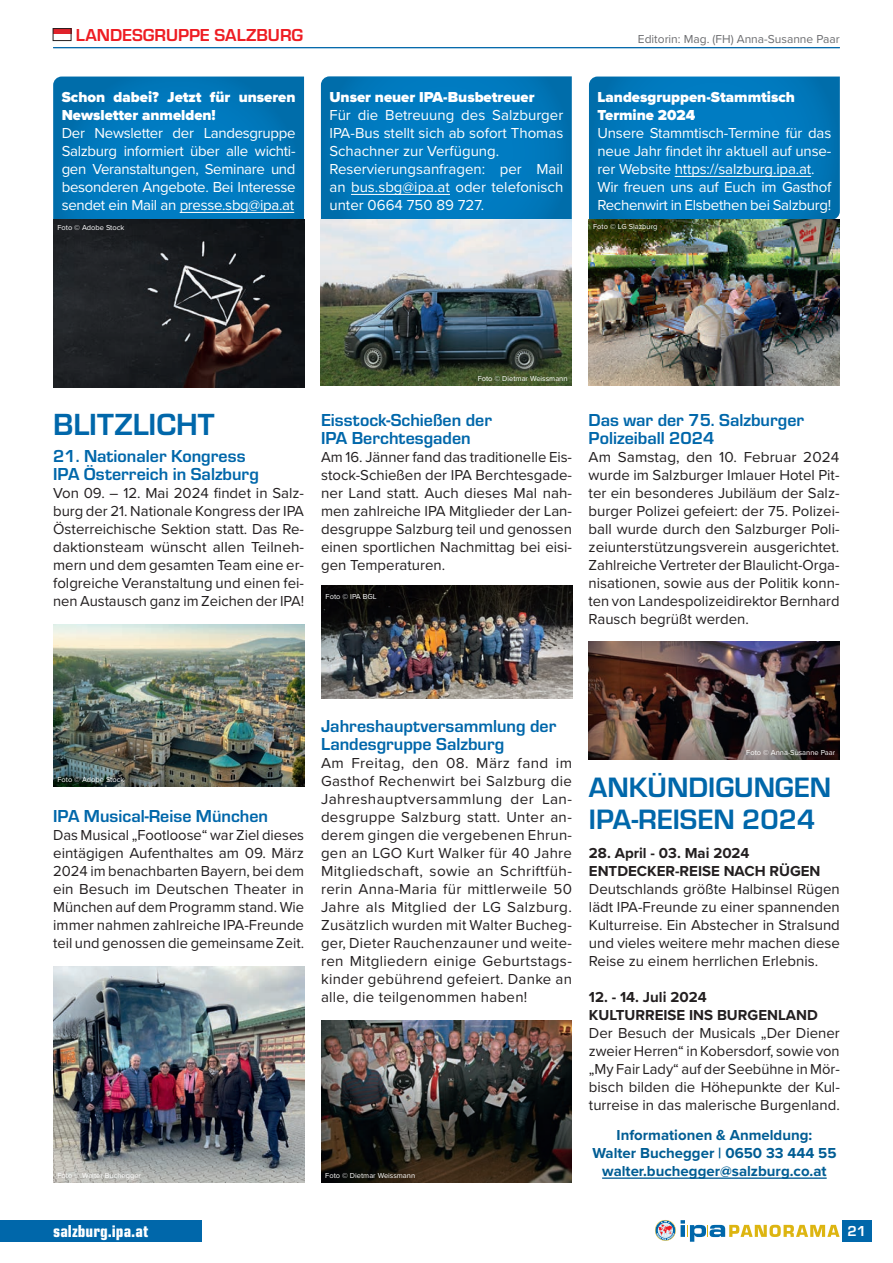
<style>
.page{position:relative;width:893px;height:1263px;background:#fff}
.page>*{position:absolute;margin:0;border:0;box-sizing:border-box;transform-origin:0 0}
.t1{font:700 31.65px "Eurostile";color:#0067aa}
.t2{font:700 29.1px/31.5px "Eurostile";color:#0067aa}
.t3{font:700 18px/18px "Eurostile";color:#0067aa}
.t4{font:700 18px "Eurostile";color:#ee1d23}
.t5{font:18px "Eurostile Con Hea";color:#fff}
.t6{font:15px/18px "Proxima Nova";color:#231f20;text-align:justify}
.t7{font:15px/18px "Proxima Nova";letter-spacing:-.01em;color:#fff}
.t8{font:900 15px/18px "Proxima Nova";color:#fff}
.t9{font:700 15px/18px "Proxima Nova";color:#005d94;text-align:center}
.t10{font:700 15px/18px "Proxima Nova";color:#231f20}
.t11{font:700 15px "Eurostile";color:#fff}
.t12{font:12px "Proxima Nova";color:#6c6d70}
.t13{font:7.5px "Proxima Nova";color:#fff}
</style>
<div class="page">
<svg style="left:655px;top:1220px;width:184px;height:22px"></svg>
<div style="left:842px;top:1220px;width:30px;height:22px;background:#0067aa"></div>
<div style="left:0;top:1220px;width:201px;height:22px;background:#0067aa"></div>
<hr style="left:53px;top:47px;width:787px;height:1px;background:#0067aa">
<svg style="left:53px;top:77px;width:251px;height:143px;background:#0076b8"></svg>
<hr style="left:180px;top:212px;width:114px;height:1px;background:#fff">
<svg style="left:589px;top:77px;width:251px;height:143px;background:#0078bb"></svg>
<hr style="left:675px;top:176px;width:136px;height:1px;background:#fff">
<img style="left:53px;top:220px;width:251px;height:167px">
<hr style="left:602px;top:1177px;width:225px;height:2px;background:#005d94">
<div style="left:53px;top:29px;width:18px;height:6px;background:#e0232b"></div>
<div style="left:53px;top:28px;width:18px;height:13px;border:1px solid #231f20"></div>
<img style="left:589px;top:220px;width:251px;height:165px">
<img style="left:53px;top:624px;width:251px;height:162px">
<img style="left:321px;top:585px;width:251px;height:113px">
<img style="left:589px;top:642px;width:250px;height:117px">
<svg style="left:321px;top:76px;width:251px;height:144px;background:#0279bc"></svg>
<hr style="left:351px;top:194px;width:99px;height:1px;background:#fff">
<img style="left:321px;top:220px;width:251px;height:165px">
<img style="left:321px;top:1020px;width:251px;height:162px">
<img style="left:53px;top:966px;width:251px;height:216px">
<p class="t4" style="left:76px;top:22px;width:229px">LANDESGRUPPE SALZBURG</p>
<p class="t12" style="left:638px;top:30px;width:203px">Editorin: Mag. (FH) Anna-Susanne Paar</p>
<p class="t8" style="left:62px;top:88px;width:235px">Schon dabei? Jetzt für unseren<br>Newsletter anmelden!</p>
<p class="t7" style="left:62px;top:123px;width:235px;text-align:justify">Der Newsletter der Landesgruppe Salzburg informiert über alle wichti&shy;gen Veranstaltungen, Seminare und besonderen Angebote. Bei Interesse sendet ein Mail an presse.sbg@ipa.at</p>
<p class="t13" style="left:57px;top:222px;width:68px">Foto © Adobe Stock</p>
<p class="t8" style="left:329px;top:88px;width:207px">Unser neuer IPA-Busbetreuer</p>
<p class="t7" style="left:329px;top:105px;width:235px">Für die Betreuung des Salzburger<br>IPA-Bus stellt sich ab sofort Thomas<br>Schachner zur Verfügung.<br>Reservierungsanfragen: per Mail an bus.sbg@ipa.at oder telefonisch unter 0664 750 89 727.</p>
<p class="t8" style="left:597px;top:88px;width:199px">Landesgruppen-Stammtisch<br>Termine 2024</p>
<p class="t7" style="left:597px;top:123px;width:235px">Unsere Stammtisch-Termine für das neue Jahr findet ihr aktuell auf unse&shy;rer Website https://salzburg.ipa.at.<br>Wir freuen uns auf Euch im Gasthof Rechenwirt in Elsbethen bei Salzburg!</p>
<p class="t13" style="left:593px;top:221px;width:66px">Foto © LG Slazburg</p>
<h1 class="t1" style="left:53px;top:401px;width:163px">BLITZLICHT</h1>
<p class="t3" style="left:53px;top:446px;width:207px">21. Nationaler Kongress<br>IPA Österreich in Salzburg</p>
<p class="t6" style="left:53px;top:483px;width:252px">Von 09. – 12. Mai 2024 findet in Salz&shy;burg der 21. Nationale Kongress der IPA Österreichische Sektion statt. Das Re&shy;daktionsteam wünscht allen Teilneh&shy;mern und dem gesamten Team eine er&shy;folgreiche Veranstaltung und einen fei&shy;nen Austausch ganz im Zeichen der IPA!</p>
<p class="t13" style="left:478px;top:373px;width:91px">Foto © Dietmar Weissmann</p>
<p class="t3" style="left:321px;top:410px;width:172px">Eisstock-Schießen der<br>IPA Berchtesgaden</p>
<p class="t6" style="left:321px;top:447px;width:252px">Am 16. Jänner fand das traditionelle Eis&shy;stock-Schießen der IPA Berchtesgade&shy;ner Land statt. Auch dieses Mal nah&shy;men zahlreiche IPA Mitglieder der Lan&shy;desgruppe Salzburg teil und genossen einen sportlichen Nachmittag bei eisi&shy;gen Temperaturen.</p>
<p class="t13" style="left:326px;top:590px;width:52px">Foto © IPA BGL</p>
<p class="t3" style="left:589px;top:410px;width:217px">Das war der 75. Salzburger<br>Polizeiball 2024</p>
<p class="t6" style="left:589px;top:447px;width:252px">Am Samstag, den 10. Februar 2024 wurde im Salzburger Imlauer Hotel Pit&shy;ter ein besonderes Jubiläum der Salz&shy;burger Polizei gefeiert: der 75. Polizei&shy;ball wurde durch den Salzburger Poli&shy;zeiunterstützungsverein ausgerichtet.<br>Zahlreiche Vertreter der Blaulicht-Orga&shy;nisationen, sowie aus der Politik konn&shy;ten von Landespolizeidirektor Bernhard Rausch begrüßt werden.</p>
<p class="t13" style="left:57px;top:774px;width:68px">Foto © Adobe Stock</p>
<p class="t3" style="left:53px;top:806px;width:216px">IPA Musical-Reise München</p>
<p class="t6" style="left:53px;top:825px;width:253px">Das Musical „Footloose“ war Ziel dieses eintägigen Aufenthaltes am 09. März 2024 im benachbarten Bayern, bei dem ein Besuch im Deutschen Theater in München auf dem Programm stand. Wie immer nahmen zahlreiche IPA-Freunde teil und genossen die gemeinsame Zeit.</p>
<p class="t13" style="left:57px;top:1170px;width:85px">Foto © Walter Buchegger</p>
<p class="t3" style="left:321px;top:716px;width:237px">Jahreshauptversammlung der<br>Landesgruppe Salzburg</p>
<p class="t6" style="left:321px;top:753px;width:253px">Am Freitag, den 08. März fand im Gasthof Rechenwirt bei Salzburg die Jahreshauptversammlung der Lan&shy;desgruppe Salzburg statt. Unter an&shy;derem gingen die vergebenen Ehrun&shy;gen an LGO Kurt Walker für 40 Jahre Mitgliedschaft, sowie an Schriftfüh&shy;rerin Anna-Maria für mittlerweile 50<br>Jahre als Mitglied der LG Salzburg.<br>Zusätzlich wurden mit Walter Bucheg&shy;ger, Dieter Rauchenzauner und weite&shy;ren Mitgliedern einige Geburtstags&shy;kinder gebührend gefeiert. Danke an alle, die teilgenommen haben!</p>
<p class="t13" style="left:325px;top:1170px;width:91px">Foto © Dietmar Weissmann</p>
<p class="t13" style="left:746px;top:747px;width:91px">Foto © Anna-Susanne Paar</p>
<h2 class="t2" style="left:589px;top:770px;width:244px">ANKÜNDIGUNGEN<br>IPA-REISEN 2024</h2>
<p class="t10" style="left:589px;top:844px;width:233px">28. April - 03. Mai 2024<br>ENTDECKER-REISE NACH RÜGEN</p>
<p class="t6" style="left:589px;top:879px;width:252px">Deutschlands größte Halbinsel Rügen lädt IPA-Freunde zu einer spannenden Kulturreise. Ein Abstecher in Stralsund und vieles weitere mehr machen diese Reise zu einem herrlichen Erlebnis.</p>
<p class="t10" style="left:589px;top:988px;width:230px">12. - 14. Juli 2024<br>KULTURREISE INS BURGENLAND</p>
<p class="t6" style="left:589px;top:1023px;width:252px">Der Besuch der Musicals „Der Diener zweier Herren“ in Kobersdorf, sowie von „My Fair Lady“ auf der Seebühne in Mör&shy;bisch bilden die Höhepunkte der Kul&shy;turreise in das malerische Burgenland.</p>
<p class="t9" style="left:592px;top:1126px;width:246px">Informationen &amp; Anmeldung:<br>Walter Buchegger | 0650 33 444 55 walter.buchegger@salzburg.co.at</p>
<p class="t5" style="left:53px;top:1218px;width:97px">salzburg.ipa.at</p>
<p class="t11" style="left:847px;top:1220px;width:20px">21</p>
</div>
